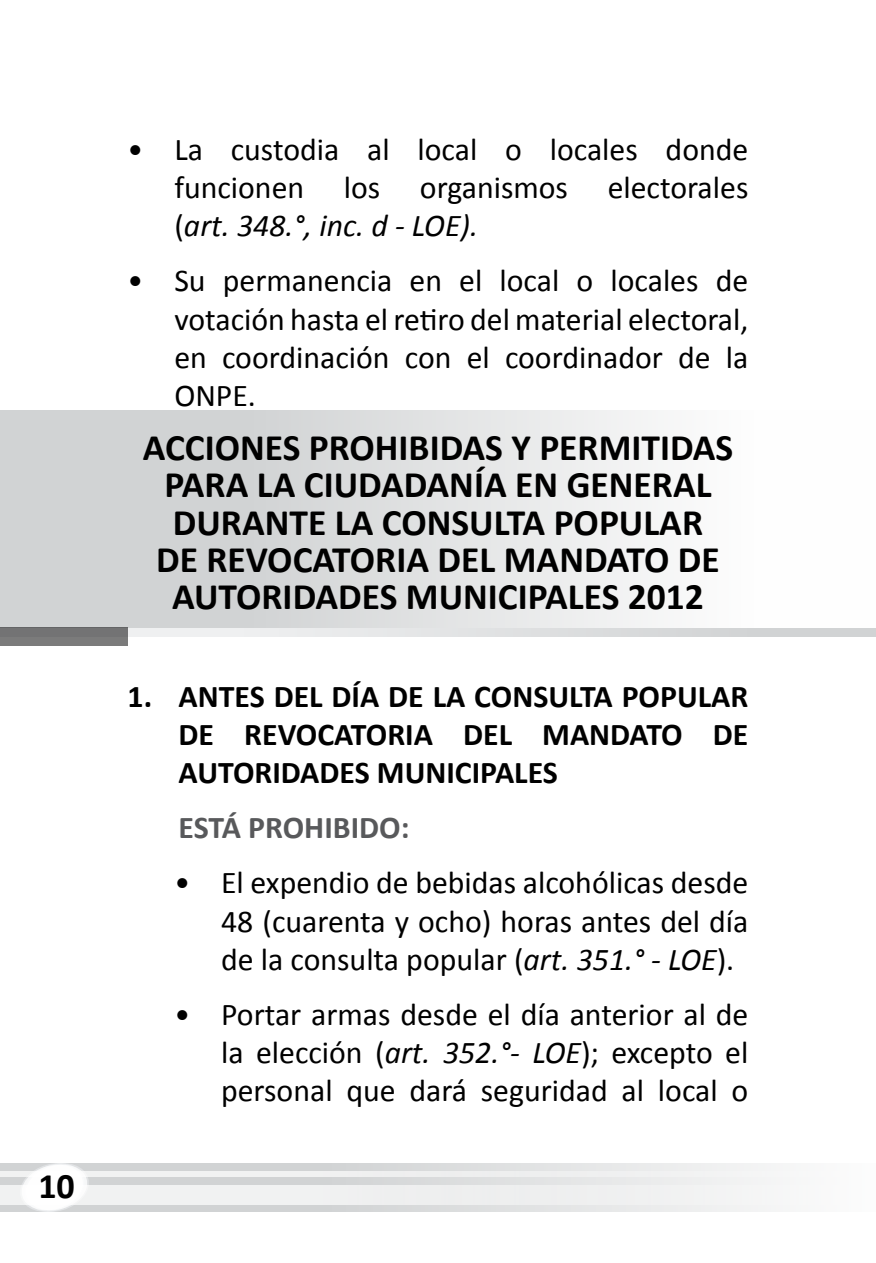
<style>
.page{position:relative;width:876px;height:1263px;background:#fff}
.page>*{position:absolute;margin:0;border:0;box-sizing:border-box;transform-origin:0 0}
.t1{font:700 37.5px/37.2px "Calibri";color:#000;text-align:center}
.t2{font:700 36px "Calibri";color:#000}
.t3{font:31.8px/38.1px "Calibri";color:#000;text-align:justify}
.t4{font:700 31.8px/38.1px "Calibri";color:#000;text-align:justify}
.t5{font:700 31.8px "Calibri";color:#58595b}
.s1{font-style:italic}
</style>
<div class="page">
<div style="left:0;top:1163px;width:876px;height:49px;background:linear-gradient(to right,#c3c6c7,#f8f8f8)"></div>
<div style="left:0;top:1171px;width:876px;height:6px;background:#f1f2f2"></div>
<div style="left:0;top:1185px;width:876px;height:19px;background:#f1f2f2"></div>
<svg style="left:13px;top:1163px;width:83px;height:49px"></svg>
<div style="left:0;top:410px;width:876px;height:227px;background:linear-gradient(to right,#c7c9cb,#fff)"></div>
<svg style="left:128px;top:628px;width:748px;height:9px"></svg>
<div style="left:0;top:627px;width:128px;height:18px;background:#737374"></div>
<p class="t2" style="left:38px;top:1163px;width:38px">10</p>
<p class="t3" style="left:174px;top:130px;width:576px;text-indent:-47px">• La custodia al local o locales donde funcionen los organismos electorales (<span class="s1">art. 348.°, inc. d - LOE).</span></p>
<p class="t3" style="left:174px;top:262px;width:576px;text-indent:-47px">• Su permanencia en el local o locales de votación hasta el retiro del material electoral, en coordinación con el coordinador de la ONPE.</p>
<p class="t1" style="left:143px;top:429px;width:592px">ACCIONES PROHIBIDAS Y PERMITIDAS<br>PARA LA CIUDADANÍA EN GENERAL<br>DURANTE LA CONSULTA POPULAR<br>DE REVOCATORIA DEL MANDATO DE<br>AUTORIDADES MUNICIPALES 2012</p>
<p class="t4" style="left:179px;top:677px;width:571px;text-indent:-51px">1. ANTES DEL DÍA DE LA CONSULTA POPULAR DE REVOCATORIA DEL MANDATO DE AUTORIDADES MUNICIPALES</p>
<p class="t5" style="left:179px;top:807px;width:232px">ESTÁ PROHIBIDO:</p>
<p class="t3" style="left:221px;top:864px;width:529px;text-indent:-47px">• El expendio de bebidas alcohólicas desde 48 (cuarenta y ocho) horas antes del día de la consulta popular (<span class="s1">art. 351.° - LOE</span>).</p>
<p class="t3" style="left:221px;top:995px;width:529px;text-indent:-47px">• Portar armas desde el día anterior al de la elección (<span class="s1">art. 352.°- LOE</span>); excepto el personal que dará seguridad al local o</p>
</div>
